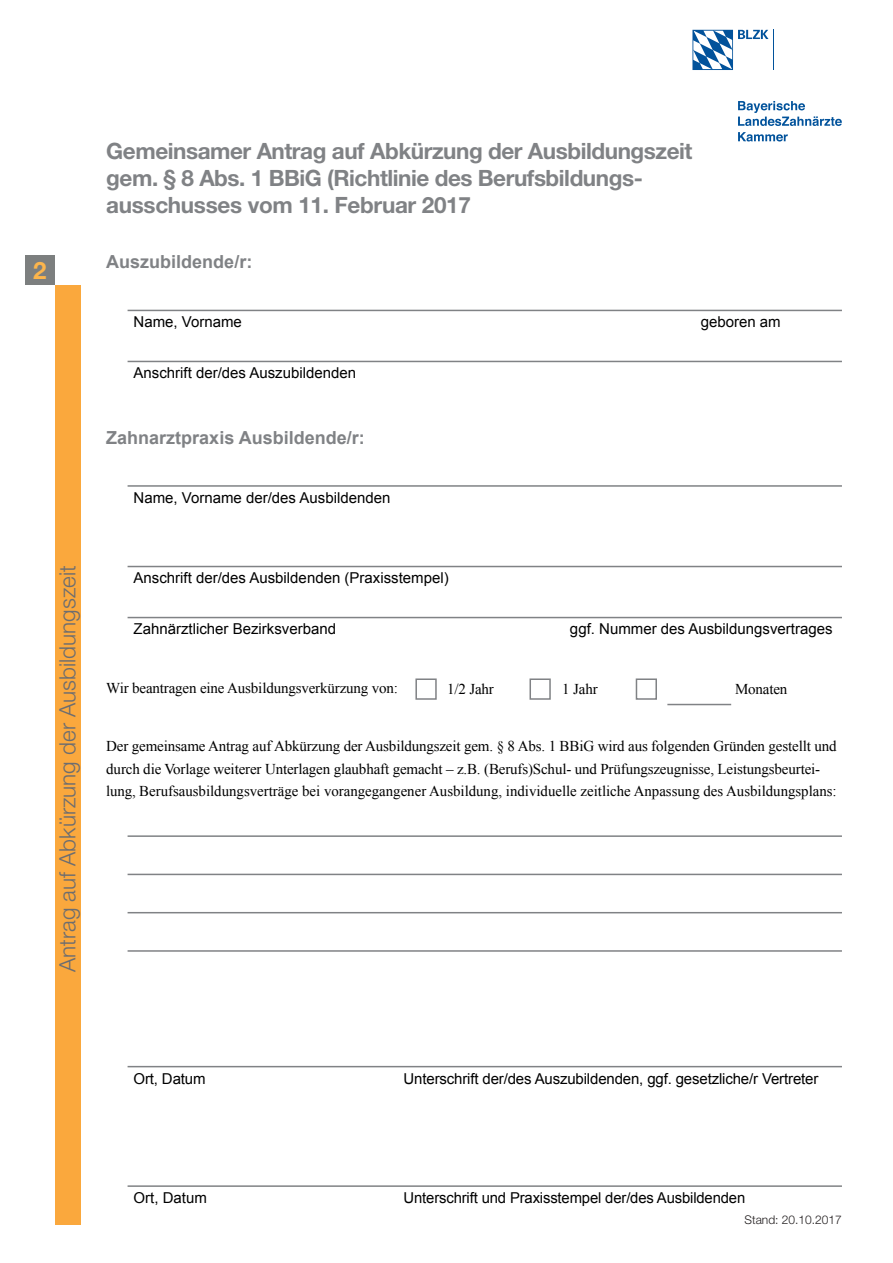
<style>
.page{position:relative;width:893px;height:1263px;background:#fff}
.page>*{position:absolute;margin:0;border:0;box-sizing:border-box;transform-origin:0 0}
.t1{font:700 24px "Helvetica Neue LT Std";color:#fcb54c}
.t2{font:700 22.5px/27px "Helvetica Neue LT Std";letter-spacing:-.02em;color:#808285}
.t3{font:300 22.5px "Helvetica Neue LT Std";color:#6c6d70}
.t4{font:700 18px "Arial";color:#808285}
.t5{font:15px/22.5px "Times New Roman";letter-spacing:-.01em;color:#000001}
.t6{font:15px "Arial";color:#000001}
.t7{font:300 12px "Helvetica Neue LT Std";color:#231f20}
</style>
<div class="page">
<div style="left:55px;top:285px;width:26px;height:940px;background:#faa83d"></div>
<hr style="left:773px;top:30px;width:1px;height:40px;background:#01529b">
<svg style="left:692px;top:30px;width:76px;height:40px"></svg>
<svg style="left:738px;top:101px;width:104px;height:25px"></svg>
<svg style="left:738px;top:132px;width:50px;height:9px"></svg>
<div style="left:26px;top:255px;width:29px;height:30px;background:#7c7f7f"></div>
<hr style="left:128px;top:310px;width:714px;height:1px;background:#808285">
<hr style="left:128px;top:361px;width:714px;height:1px;background:#808285">
<hr style="left:128px;top:485px;width:714px;height:2px;background:#808285">
<hr style="left:128px;top:566px;width:714px;height:1px;background:#808285">
<hr style="left:128px;top:617px;width:714px;height:1px;background:#808285">
<hr style="left:128px;top:835px;width:714px;height:2px;background:#808285">
<hr style="left:128px;top:874px;width:714px;height:1px;background:#808285">
<hr style="left:128px;top:912px;width:714px;height:1px;background:#808285">
<hr style="left:128px;top:950px;width:714px;height:2px;background:#808285">
<hr style="left:128px;top:1066px;width:714px;height:1px;background:#808285">
<hr style="left:128px;top:1185px;width:714px;height:2px;background:#808285">
<div style="left:415px;top:678px;width:22px;height:22px;border:2px solid #808285"></div>
<div style="left:529px;top:678px;width:22px;height:22px;border:2px solid #808285"></div>
<div style="left:636px;top:678px;width:21px;height:22px;border:2px solid #808285"></div>
<hr style="left:667px;top:704px;width:64px;height:1px;background:#808285">
<h1 class="t1" style="left:33px;top:256px;width:15px">2</h1>
<h2 class="t3" style="left:54px;top:972px;width:408px;rotate:-90deg">Antrag auf Abkürzung der Ausbildungszeit</h2>
<h2 class="t2" style="left:106px;top:136px;width:588px">Gemeinsamer Antrag auf Abkürzung der Ausbildungszeit gem. § 8 Abs. 1 BBiG (Richtlinie des Berufsbildungs&shy;ausschusses vom 11. Februar 2017</h2>
<p class="t4" style="left:106px;top:250px;width:148px">Auszubildende/r:</p>
<p class="t6" style="left:134px;top:312px;width:110px">Name, Vorname</p>
<p class="t6" style="left:701px;top:312px;width:82px">geboren am</p>
<p class="t6" style="left:134px;top:363px;width:224px">Anschrift der/des Auszubildenden</p>
<p class="t4" style="left:106px;top:426px;width:260px">Zahnarztpraxis Ausbildende/r:</p>
<p class="t6" style="left:134px;top:488px;width:258px">Name, Vorname der/des Ausbildenden</p>
<p class="t6" style="left:134px;top:568px;width:317px">Anschrift der/des Ausbildenden (Praxisstempel)</p>
<p class="t6" style="left:134px;top:619px;width:204px">Zahnärztlicher Bezirksverband</p>
<p class="t6" style="left:570px;top:619px;width:264px">ggf. Nummer des Ausbildungsvertrages</p>
<p class="t5" style="left:106px;top:676px;width:293px">Wir beantragen eine Ausbildungsverkürzung von:</p>
<p class="t5" style="left:447px;top:677px;width:48px">1/2 Jahr</p>
<p class="t5" style="left:562px;top:677px;width:37px">1 Jahr</p>
<p class="t5" style="left:735px;top:677px;width:54px">Monaten</p>
<p class="t5" style="left:106px;top:735px;width:732px">Der gemeinsame Antrag auf Abkürzung der Ausbildungszeit gem. § 8 Abs. 1 BBiG wird aus folgenden Gründen gestellt und durch die Vorlage weiterer Unterlagen glaubhaft gemacht – z.B. (Berufs)Schul- und Prüfungszeugnisse, Leistungsbeurtei&shy;lung, Berufsausbildungsverträge bei vorangegangener Ausbildung, individuelle zeitliche Anpassung des Ausbildungsplans:</p>
<p class="t6" style="left:134px;top:1068px;width:73px">Ort, Datum</p>
<p class="t6" style="left:404px;top:1068px;width:416px">Unterschrift der/des Auszubildenden, ggf. gesetzliche/r Vertreter</p>
<p class="t6" style="left:134px;top:1188px;width:75px">Ort, Datum</p>
<p class="t6" style="left:404px;top:1188px;width:343px">Unterschrift und Praxisstempel der/des Ausbildenden</p>
<p class="t7" style="left:745px;top:1213px;width:99px">Stand: 20.10.2017</p>
</div>
